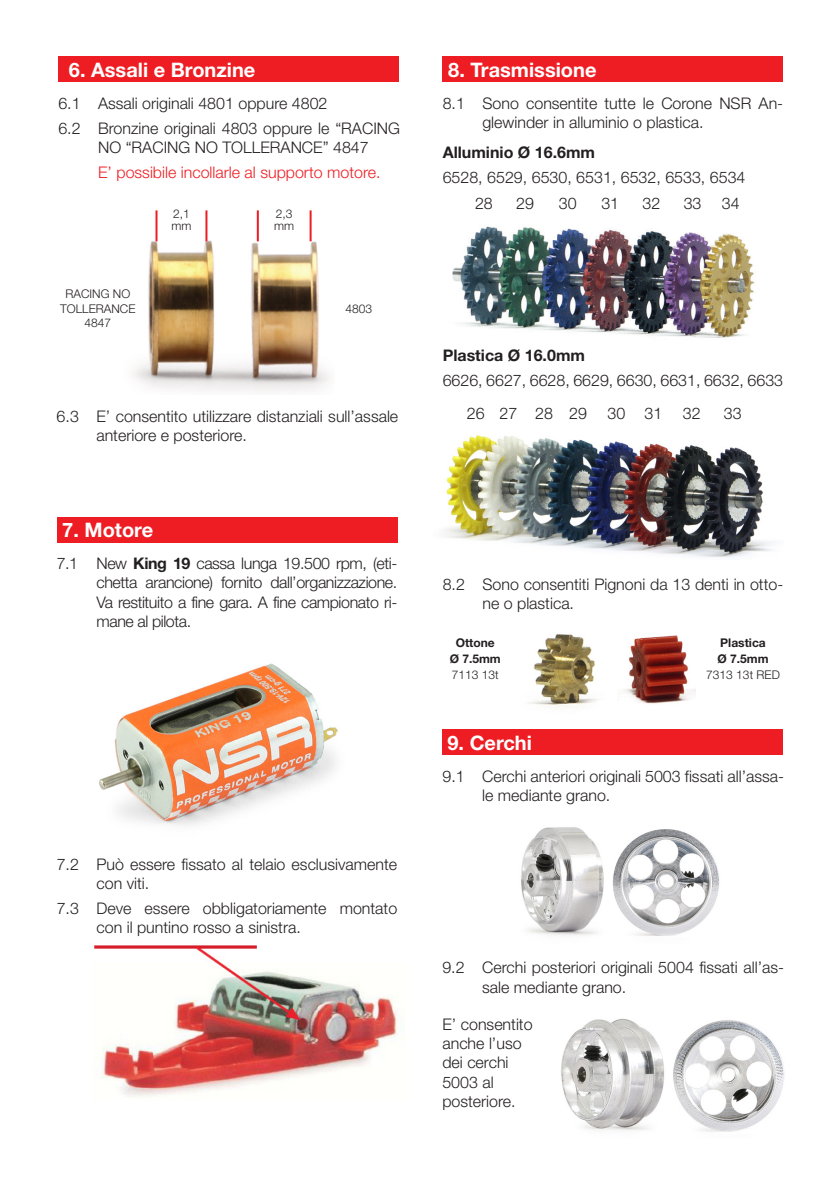
<style>
.page{position:relative;width:840px;height:1191px;background:#fff}
.page>*{position:absolute;margin:0;border:0;box-sizing:border-box;transform-origin:0 0}
.t1{font:700 20px "Helvetica Neue";color:#fff}
.t2{font:300 16px/19.2px "Helvetica Neue";color:#231f20}
.t3{font:300 16px "Helvetica Neue";color:#ee1d23}
.t4{font:700 16px "Helvetica Neue";color:#231f20}
.t5{font:300 12px/14.4px "Helvetica Neue";color:#231f20}
.t6{font:700 12px/16px "Helvetica Neue";color:#231f20}
.s1{font-weight:700}
</style>
<div class="page">
<img style="left:521px;top:827px;width:198px;height:109px">
<img style="left:561px;top:1018px;width:224px;height:114px">
<div style="left:57px;top:517px;width:340px;height:25px;background:#ee1d23"></div>
<div style="left:442px;top:57px;width:340px;height:25px;background:#ee1d23"></div>
<div style="left:58px;top:57px;width:340px;height:25px;background:#ee1d23"></div>
<img style="left:133px;top:235px;width:197px;height:157px">
<hr style="left:155px;top:210px;width:2px;height:31px;background:#ee1d23">
<hr style="left:205px;top:210px;width:2px;height:31px;background:#ee1d23">
<hr style="left:257px;top:210px;width:2px;height:31px;background:#ee1d23">
<hr style="left:309px;top:210px;width:2px;height:31px;background:#ee1d23">
<img style="left:99px;top:663px;width:239px;height:163px">
<img style="left:94px;top:945px;width:311px;height:152px">
<img style="left:443px;top:435px;width:331px;height:123px">
<img style="left:452px;top:226px;width:303px;height:112px">
<img style="left:528px;top:634px;width:70px;height:74px">
<img style="left:624px;top:635px;width:71px;height:69px">
<div style="left:441px;top:729px;width:341px;height:26px;background:#ee1d23"></div>
<p class="t1" style="left:69px;top:58px;width:188px">6. Assali e Bronzine</p>
<p class="t2" style="left:58px;top:91px;width:343px;line-height:24.8px">6.1 Assali originali 4801 oppure 4802<br>6.2 Bronzine originali 4803 oppure le “RACING</p>
<p class="t2" style="left:98px;top:138px;width:272px">NO “RACING NO TOLLERANCE” 4847</p>
<p class="t3" style="left:98px;top:163px;width:284px">E’ possibile incollarle al supporto motore.</p>
<p class="t5" style="left:60px;top:286px;width:77px;text-align:center">RACING NO<br>TOLLERANCE<br>4847</p>
<p class="t5" style="left:171px;top:207px;width:21px;line-height:12px">2,1 mm</p>
<p class="t5" style="left:274px;top:207px;width:21px;line-height:12px">2,3 mm</p>
<p class="t5" style="left:345px;top:301px;width:28px">4803</p>
<p class="t2" style="left:96px;top:406px;width:303px;text-indent:-40px">6.3 E’ consentito utilizzare distanziali sull’assale anteriore e posteriore.</p>
<p class="t1" style="left:62px;top:518px;width:92px">7. Motore</p>
<p class="t2" style="left:96px;top:553px;width:302px;text-align:justify;text-indent:-40px">7.1 New <span class="s1">King 19</span> cassa lunga 19.500 rpm, (eti&shy;chetta arancione) fornito dall’organizzazione.<br>Va restituito a fine gara. A fine campionato ri&shy;mane al pilota.</p>
<p class="t2" style="left:96px;top:854px;width:302px;text-indent:-40px">7.2 Può essere fissato al telaio esclusivamente con viti.</p>
<p class="t2" style="left:96px;top:898px;width:302px;text-indent:-40px">7.3 Deve essere obbligatoriamente montato con il puntino rosso a sinistra.</p>
<p class="t1" style="left:448px;top:58px;width:150px">8. Trasmissione</p>
<p class="t2" style="left:482px;top:94px;width:302px;text-indent:-40px">8.1 Sono consentite tutte le Corone NSR An&shy;glewinder in alluminio o plastica.</p>
<p class="t4" style="left:442px;top:142px;width:154px">Alluminio Ø 16.6mm</p>
<p class="t2" style="left:442px;top:167px;width:304px">6528, 6529, 6530, 6531, 6532, 6533, 6534</p>
<p class="t2" style="left:475px;top:193px;width:19px">28</p>
<p class="t2" style="left:516px;top:193px;width:19px">29</p>
<p class="t2" style="left:558px;top:193px;width:19px">30</p>
<p class="t2" style="left:601px;top:193px;width:19px">31</p>
<p class="t2" style="left:642px;top:193px;width:19px">32</p>
<p class="t2" style="left:683px;top:193px;width:19px">33</p>
<p class="t2" style="left:721px;top:193px;width:19px">34</p>
<p class="t4" style="left:442px;top:345px;width:144px">Plastica Ø 16.0mm</p>
<p class="t2" style="left:442px;top:370px;width:342px">6626, 6627, 6628, 6629, 6630, 6631, 6632, 6633</p>
<p class="t2" style="left:466px;top:403px;width:122px">26 27 28 29</p>
<p class="t2" style="left:607px;top:403px;width:56px">30 31</p>
<p class="t2" style="left:682px;top:403px;width:19px">32</p>
<p class="t2" style="left:723px;top:403px;width:19px">33</p>
<p class="t2" style="left:482px;top:574px;width:302px;text-indent:-40px">8.2 Sono consentiti Pignoni da 13 denti in otto&shy;ne o plastica.</p>
<p class="t6" style="left:449px;top:634px;width:53px;text-align:center">Ottone<br>Ø 7.5mm</p>
<p class="t5" style="left:451px;top:667px;width:48px">7113 13t</p>
<p class="t1" style="left:447px;top:730px;width:86px">9. Cerchi</p>
<p class="t6" style="left:717px;top:634px;width:53px">Plastica<br>Ø 7.5mm</p>
<p class="t5" style="left:705px;top:667px;width:75px">7313 13t RED</p>
<p class="t2" style="left:482px;top:766px;width:303px;text-indent:-40px">9.1 Cerchi anteriori originali 5003 fissati all’assa&shy;le mediante grano.</p>
<p class="t2" style="left:482px;top:957px;width:303px;text-indent:-40px">9.2 Cerchi posteriori originali 5004 fissati all’as&shy;sale mediante grano.</p>
<p class="t2" style="left:442px;top:1014px;width:92px">E’ consentito anche l’uso dei cerchi<br>5003 al posteriore.</p>
</div>
